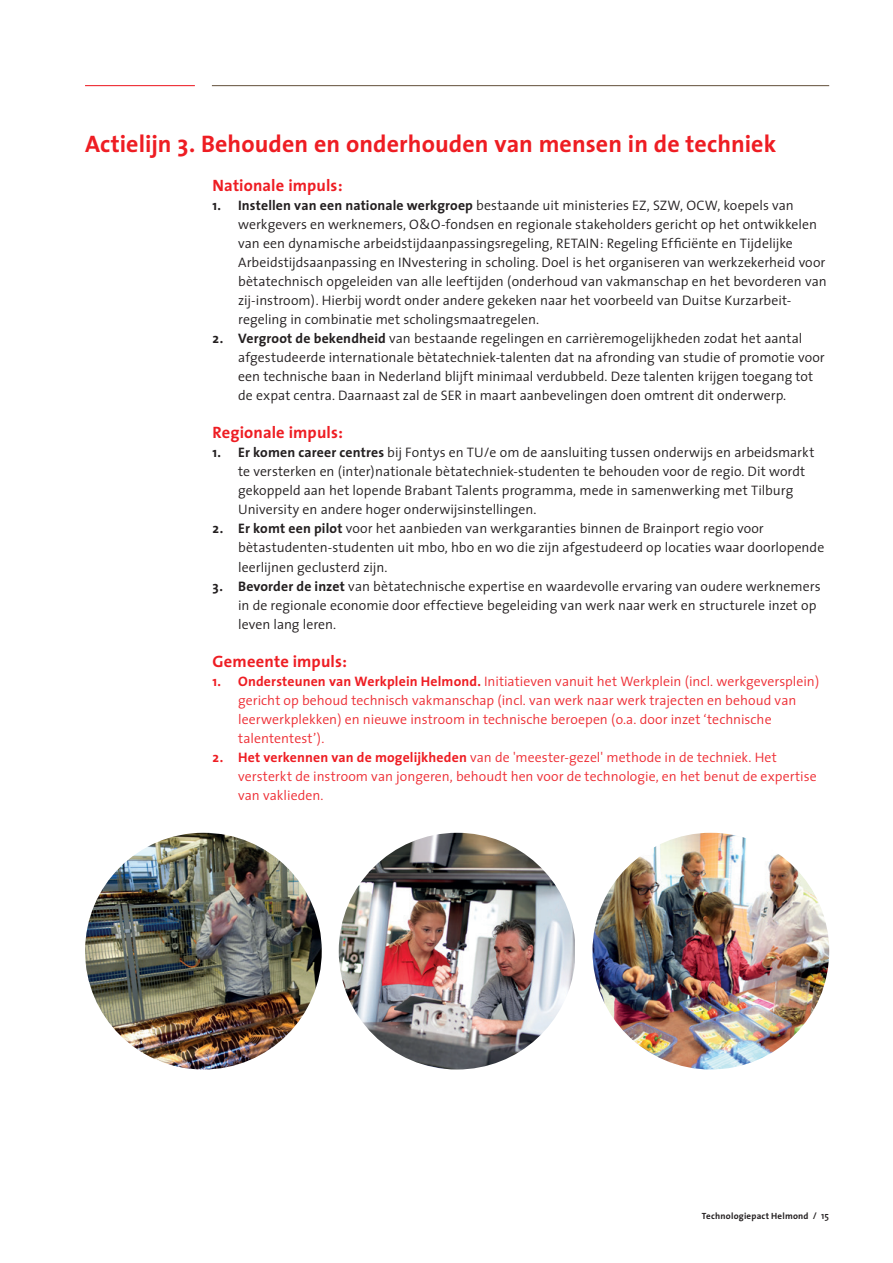
<style>
.page{position:relative;width:893px;height:1263px;background:#fff}
.page>*{position:absolute;margin:0;border:0;box-sizing:border-box;transform-origin:0 0}
.t1{font:700 24px "The Sans";letter-spacing:.005em;color:#ee1d23}
.t2{font:700 16.5px "The Sans";letter-spacing:.01em;color:#ee1d23}
.t3{font:300 13.8px/19px "The Sans";color:#231f20}
.t4{font:300 13.8px/19px "The Sans";color:#ee2d34}
.t5{font:700 9px "The Sans";letter-spacing:.025em;color:#231f20}
.s1{font-weight:700}
.s2{font-weight:700;color:#ee1d23}
.s3{font-weight:600;font-size:9.75px}
</style>
<div class="page">
<hr style="left:212px;top:85px;width:617px;height:1px;background:#73624f">
<hr style="left:85px;top:85px;width:110px;height:1px;background:#ee2d34">
<img style="left:592px;top:833px;width:237px;height:236px;border-radius:118px">
<img style="left:339px;top:833px;width:236px;height:236px">
<img style="left:85px;top:833px;width:237px;height:236px;border-radius:118px">
<h1 class="t1" style="left:85px;top:124px;width:693px">Actielijn 3. Behouden en onderhouden van mensen in de techniek</h1>
<p class="t2" style="left:213px;top:171px;width:132px">Nationale impuls:</p>
<p class="t3" style="left:238px;top:195px;width:590px;text-indent:-26px"><span class="s1">1. Instellen van een nationale werkgroep</span> bestaande uit ministeries EZ, SZW, OCW, koepels van werkgevers en werknemers, O&amp;O-fondsen en regionale stakeholders gericht op het ontwikkelen van een dynamische arbeidstijdaanpassingsregeling, RETAIN: Regeling Efficiënte en Tijdelijke Arbeidstijdsaanpassing en INvestering in scholing. Doel is het organiseren van werkzekerheid voor bètatechnisch opgeleiden van alle leeftijden (onderhoud van vakmanschap en het bevorderen van zij-instroom). Hierbij wordt onder andere gekeken naar het voorbeeld van Duitse Kurzarbeit&shy;regeling in combinatie met scholingsmaatregelen.</p>
<p class="t3" style="left:238px;top:328px;width:588px;text-indent:-26px"><span class="s1">2. Vergroot de bekendheid</span> van bestaande regelingen en carrièremogelijkheden zodat het aantal afgestudeerde internationale bètatechniek-talenten dat na afronding van studie of promotie voor een technische baan in Nederland blijft minimaal verdubbeld. Deze talenten krijgen toegang tot de expat centra. Daarnaast zal de SER in maart aanbevelingen doen omtrent dit onderwerp.</p>
<p class="t2" style="left:213px;top:419px;width:132px">Regionale impuls:</p>
<p class="t3" style="left:238px;top:443px;width:578px;text-indent:-26px"><span class="s1">1. Er komen career centres</span> bij Fontys en TU/e om de aansluiting tussen onderwijs en arbeidsmarkt te versterken en (inter)nationale bètatechniek-studenten te behouden voor de regio. Dit wordt gekoppeld aan het lopende Brabant Talents programma, mede in samenwerking met Tilburg University en andere hoger onderwijsinstellingen.</p>
<p class="t3" style="left:238px;top:519px;width:588px;text-indent:-26px"><span class="s1">2. Er komt een pilot</span> voor het aanbieden van werkgaranties binnen de Brainport regio voor bètastudenten-studenten uit mbo, hbo en wo die zijn afgestudeerd op locaties waar doorlopende leerlijnen geclusterd zijn.</p>
<p class="t3" style="left:238px;top:576px;width:584px;text-indent:-26px"><span class="s1">3. Bevorder de inzet</span> van bètatechnische expertise en waardevolle ervaring van oudere werknemers in de regionale economie door effectieve begeleiding van werk naar werk en structurele inzet op leven lang leren.</p>
<p class="t2" style="left:213px;top:647px;width:136px">Gemeente impuls:</p>
<p class="t4" style="left:238px;top:671px;width:583px;text-indent:-26px"><span class="s2">1. Ondersteunen van Werkplein Helmond.</span> Initiatieven vanuit het Werkplein (incl. werkgeversplein) gericht op behoud technisch vakmanschap (incl. van werk naar werk trajecten en behoud van leerwerkplekken) en nieuwe instroom in technische beroepen (o.a. door inzet ‘technische talententest’).</p>
<p class="t4" style="left:238px;top:747px;width:580px;text-indent:-26px"><span class="s2">2. Het verkennen van de mogelijkheden</span> van de 'meester-gezel' methode in de techniek. Het versterkt de instroom van jongeren, behoudt hen voor de technologie, en het benut de expertise van vaklieden.</p>
<p class="t5" style="left:702px;top:1208px;width:129px">Technologiepact Helmond <span class="s3">/ 15</span></p>
</div>
